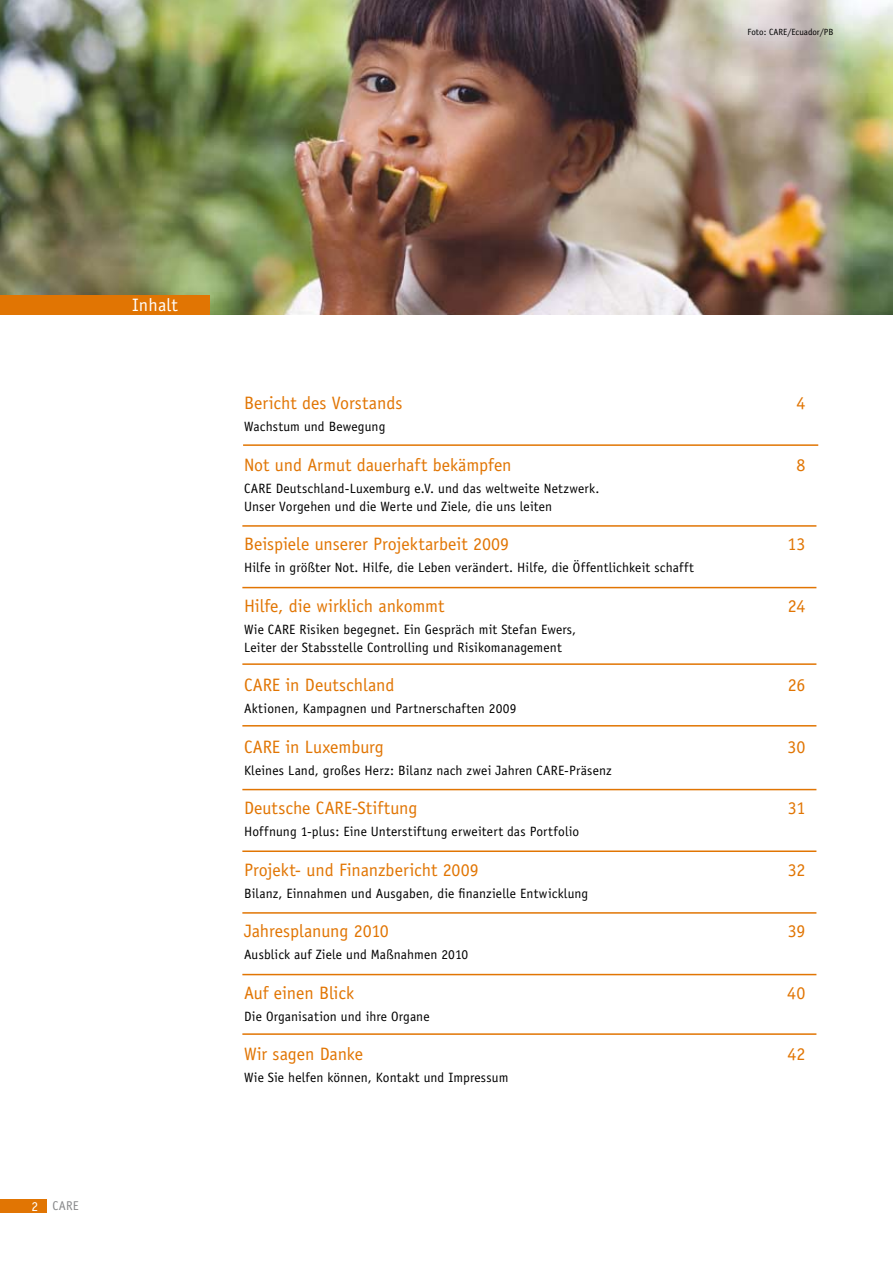
<style>
.page{position:relative;width:893px;height:1263px;background:#fff}
.page>*{position:absolute;margin:0;border:0;box-sizing:border-box;transform-origin:0 0}
.t1{font:18px "Officina Sans";letter-spacing:-.005em;color:#e17503}
.t2{font:18px "Officina Sans";letter-spacing:.01em;color:#fff}
.t3{font:13.5px/18px "Officina Sans";letter-spacing:.01em;color:#000}
.t4{font:12.75px "Officina Sans";color:#87888a}
.t5{font:9px "Officina Sans";letter-spacing:.005em;color:#000}
.s1{font-size:13.5px;color:#fff}
</style>
<div class="page">
<div style="left:0;top:1199px;width:47px;height:14px;background:#e17503"></div>
<hr style="left:243px;top:444px;width:575px;height:2px;background:#e17503">
<hr style="left:242px;top:525px;width:574px;height:2px;background:#e17503">
<hr style="left:242px;top:587px;width:574px;height:1px;background:#e17503">
<hr style="left:242px;top:663px;width:574px;height:2px;background:#e17503">
<hr style="left:242px;top:725px;width:574px;height:1px;background:#e17503">
<hr style="left:242px;top:789px;width:574px;height:1px;background:#e17503">
<hr style="left:242px;top:850px;width:574px;height:2px;background:#e17503">
<hr style="left:242px;top:912px;width:574px;height:2px;background:#e17503">
<hr style="left:242px;top:974px;width:574px;height:1px;background:#e17503">
<hr style="left:242px;top:1033px;width:574px;height:2px;background:#e17503">
<img style="left:0;top:0;width:893px;height:315px">
<div style="left:0;top:295px;width:210px;height:20px;background:#e17503"></div>
<p class="t5" style="left:747px;top:27px;width:87px">Foto: CARE/Ecuador/PB</p>
<h1 class="t2" style="left:132px;top:294px;width:47px">Inhalt</h1>
<p class="t4" style="left:32px;top:1198px;width:49px"><span class="s1">2</span> CARE</p>
<h1 class="t1" style="left:244px;top:392px;width:160px">Bericht des Vorstands</h1>
<h1 class="t1" style="left:796px;top:392px;width:10px">4</h1>
<p class="t3" style="left:244px;top:418px;width:143px">Wachstum und Bewegung</p>
<h1 class="t1" style="left:244px;top:454px;width:269px">Not und Armut dauerhaft bekämpfen</h1>
<h1 class="t1" style="left:796px;top:454px;width:10px">8</h1>
<p class="t3" style="left:244px;top:479px;width:357px">CARE Deutschland-Luxemburg e.V. und das weltweite Netzwerk.<br>Unser Vorgehen und die Werte und Ziele, die uns leiten</p>
<h1 class="t1" style="left:244px;top:533px;width:267px">Beispiele unserer Projektarbeit 2009</h1>
<h1 class="t1" style="left:788px;top:533px;width:19px">13</h1>
<p class="t3" style="left:244px;top:559px;width:451px">Hilfe in größter Not. Hilfe, die Leben verändert. Hilfe, die Öffentlichkeit schafft</p>
<h1 class="t1" style="left:244px;top:595px;width:202px">Hilfe, die wirklich ankommt</h1>
<h1 class="t1" style="left:788px;top:595px;width:19px">24</h1>
<p class="t3" style="left:244px;top:620px;width:334px">Wie CARE Risiken begegnet. Ein Gespräch mit Stefan Ewers,<br>Leiter der Stabsstelle Controlling und Risikomanagement</p>
<h1 class="t1" style="left:244px;top:674px;width:152px">CARE in Deutschland</h1>
<h1 class="t1" style="left:788px;top:674px;width:19px">26</h1>
<p class="t3" style="left:244px;top:700px;width:274px">Aktionen, Kampagnen und Partnerschaften 2009</p>
<h1 class="t1" style="left:244px;top:736px;width:141px">CARE in Luxemburg</h1>
<h1 class="t1" style="left:788px;top:736px;width:19px">30</h1>
<p class="t3" style="left:244px;top:761px;width:369px">Kleines Land, großes Herz: Bilanz nach zwei Jahren CARE-Präsenz</p>
<h1 class="t1" style="left:244px;top:797px;width:175px">Deutsche CARE-Stiftung</h1>
<h1 class="t1" style="left:788px;top:797px;width:19px">31</h1>
<p class="t3" style="left:244px;top:823px;width:337px">Hoffnung 1-plus: Eine Unterstiftung erweitert das Portfolio</p>
<h1 class="t1" style="left:244px;top:859px;width:236px">Projekt- und Finanzbericht 2009</h1>
<h1 class="t1" style="left:788px;top:859px;width:19px">32</h1>
<p class="t3" style="left:244px;top:884px;width:346px">Bilanz, Einnahmen und Ausgaben, die finanzielle Entwicklung</p>
<h1 class="t1" style="left:244px;top:920px;width:146px">Jahresplanung 2010</h1>
<h1 class="t1" style="left:788px;top:920px;width:19px">39</h1>
<p class="t3" style="left:244px;top:946px;width:226px">Ausblick auf Ziele und Maßnahmen 2010</p>
<h1 class="t1" style="left:244px;top:982px;width:111px">Auf einen Blick</h1>
<h1 class="t1" style="left:787px;top:982px;width:20px">40</h1>
<p class="t3" style="left:244px;top:1007px;width:187px">Die Organisation und ihre Organe</p>
<h1 class="t1" style="left:244px;top:1043px;width:120px">Wir sagen Danke</h1>
<h1 class="t1" style="left:787px;top:1043px;width:19px">42</h1>
<p class="t3" style="left:244px;top:1069px;width:266px">Wie Sie helfen können, Kontakt und Impressum</p>
</div>
